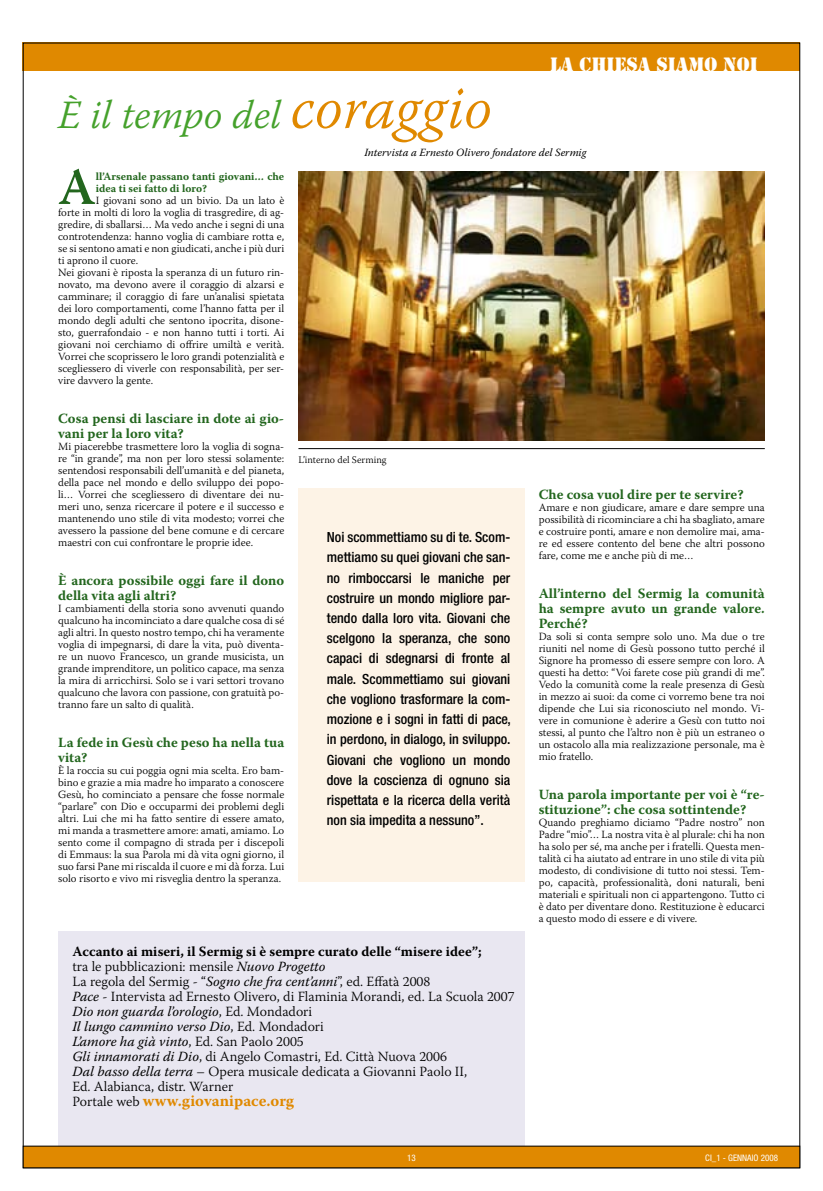
<style>
.page{position:relative;width:823px;height:1191px;background:#fff}
.page>*{position:absolute;margin:0;border:0;box-sizing:border-box;transform-origin:0 0}
.t1{font:600 51.7px "Warnock Pro";color:#23661e}
.t2{font:italic 300 40px "Warnock Pro";color:#45a12b}
.t3{font:18px "Stencil";color:#fff}
.t4{font:700 16px "Warnock Pro";color:#e08900}
.t5{font:300 14px/15px "Warnock Pro";color:#000}
.t6{font:500 condensed 14px/20.2px "Helvetica Neue";color:#000;text-align:justify}
.t7{font:700 14px/15px "Warnock Pro";color:#23661e}
.t8{font:300 11px/12px "Warnock Pro";color:#000;text-align:justify}
.t9{font:700 11px/12px "Warnock Pro";color:#23661e}
.t10{font:italic 11px "Warnock Pro";color:#000}
.t11{font:300 10px "Warnock Pro";color:#000}
.t12{font:condensed 9px "Helvetica Neue";color:#fff}
.s1{font-size:60px;color:#e08900}
.s2{font-weight:700}
.s3{font-weight:400;font-style:italic}
.s4{font-weight:300;font-size:14px;color:#000}
</style>
<div class="page">
<div style="left:58px;top:931px;width:466px;height:214px;background:#e9e7f1"></div>
<img style="left:298px;top:172px;width:466px;height:269px">
<hr style="left:298px;top:448px;width:466px;height:1px;background:#000">
<div style="left:298px;top:489px;width:226px;height:393px;background:#fdf3e6"></div>
<div style="left:23px;top:43px;width:776px;height:28px;background:#e08900"></div>
<div style="left:23px;top:1146px;width:776px;height:21px;background:#e08900"></div>
<h3 class="t3" style="left:549px;top:53px;width:209px">LA CHIESA SIAMO NOI</h3>
<h2 class="t2" style="left:58px;top:91px;width:435px">È il tempo del <span class="s1">coraggio</span></h2>
<p class="t10" style="left:364px;top:145px;width:223px">Intervista a Ernesto Olivero fondatore del Sermig</p>
<h1 class="t1" style="left:58px;top:156px;width:39px">A</h1>
<p class="t9" style="left:96px;top:170px;width:190px">ll’Arsenale passano tanti giovani… che idea ti sei fatto di loro?</p>
<p class="t8" style="left:58px;top:194px;width:227px;text-align:left;text-indent:38px">I giovani sono ad un bivio. Da un lato è forte in molti di loro la voglia di trasgredire, di ag&shy;gredire, di sballarsi… Ma vedo anche i segni di una controtendenza: hanno voglia di cambiare rotta e, se si sentono amati e non giudicati, anche i più duri ti aprono il cuore.<br>Nei giovani è riposta la speranza di un futuro rin&shy;novato, ma devono avere il coraggio di alzarsi e camminare; il coraggio di fare un’analisi spietata dei loro comportamenti, come l’hanno fatta per il mondo degli adulti che sentono ipocrita, disone&shy;sto, guerrafondaio - e non hanno tutti i torti. Ai giovani noi cerchiamo di offrire umiltà e verità.<br>Vorrei che scoprissero le loro grandi potenzialità e scegliessero di viverle con responsabilità, per ser&shy;vire davvero la gente.</p>
<p class="t7" style="left:58px;top:411px;width:227px">Cosa pensi di lasciare in dote ai gio&shy;vani per la loro vita?</p>
<p class="t8" style="left:58px;top:440px;width:227px">Mi piacerebbe trasmettere loro la voglia di sogna&shy;re “in grande”, ma non per loro stessi solamente: sentendosi responsabili dell’umanità e del pianeta, della pace nel mondo e dello sviluppo dei popo&shy;li… Vorrei che scegliessero di diventare dei nu&shy;meri uno, senza ricercare il potere e il successo e mantenendo uno stile di vita modesto; vorrei che avessero la passione del bene comune e di cercare maestri con cui confrontare le proprie idee.</p>
<p class="t7" style="left:58px;top:573px;width:227px">È ancora possibile oggi fare il dono della vita agli altri?</p>
<p class="t8" style="left:58px;top:602px;width:227px">I cambiamenti della storia sono avvenuti quando qualcuno ha incominciato a dare qualche cosa di sé agli altri. In questo nostro tempo, chi ha veramente voglia di impegnarsi, di dare la vita, può diventa&shy;re un nuovo Francesco, un grande musicista, un grande imprenditore, un politico capace, ma senza la mira di arricchirsi. Solo se i vari settori trovano qualcuno che lavora con passione, con gratuità po&shy;tranno fare un salto di qualità.</p>
<p class="t7" style="left:58px;top:735px;width:227px">La fede in Gesù che peso ha nella tua vita?</p>
<p class="t8" style="left:58px;top:764px;width:227px">È la roccia su cui poggia ogni mia scelta. Ero bam&shy;bino e grazie a mia madre ho imparato a conoscere Gesù, ho cominciato a pensare che fosse normale “parlare” con Dio e occuparmi dei problemi degli altri. Lui che mi ha fatto sentire di essere amato, mi manda a trasmettere amore: amati, amiamo. Lo sento come il compagno di strada per i discepoli di Emmaus: la sua Parola mi dà vita ogni giorno, il suo farsi Pane mi riscalda il cuore e mi dà forza. Lui solo risorto e vivo mi risveglia dentro la speranza.</p>
<p class="t11" style="left:298px;top:454px;width:89px">L’interno del Serming</p>
<p class="t6" style="left:326px;top:527px;width:185px">Noi scommettiamo su di te. Scom&shy;mettiamo su quei giovani che san&shy;no rimboccarsi le maniche per costruire un mondo migliore par&shy;tendo dalla loro vita. Giovani che scelgono la speranza, che sono capaci di sdegnarsi di fronte al male. Scommettiamo sui giovani che vogliono trasformare la com&shy;mozione e i sogni in fatti di pace, in perdono, in dialogo, in sviluppo.<br>Giovani che vogliono un mondo dove la coscienza di ognuno sia rispettata e la ricerca della verità non sia impedita a nessuno”.</p>
<p class="t5" style="left:72px;top:943px;width:443px"><span class="s2">Accanto ai miseri, il Sermig si è sempre curato delle “misere idee”;<br></span>tra le pubblicazioni: mensile <span class="s3">Nuovo Progetto<br></span>La regola del Sermig - “<span class="s3">Sogno che fra cent’anni</span>”, ed. Effatà 2008<br><span class="s3">Pace</span> - Intervista ad Ernesto Olivero, di Flaminia Morandi, ed. La Scuola 2007<br><span class="s3">Dio non guarda l’orologio</span>, Ed. Mondadori<br><span class="s3">Il lungo cammino verso Dio</span>, Ed. Mondadori<br><span class="s3">L’amore ha già vinto</span>, Ed. San Paolo 2005<br><span class="s3">Gli innamorati di Dio</span>, di Angelo Comastri, Ed. Città Nuova 2006<br><span class="s3">Dal basso della terra</span> – Opera musicale dedicata a Giovanni Paolo II,<br>Ed. Alabianca, distr. Warner</p>
<h3 class="t4" style="left:72px;top:1091px;width:223px"><span class="s4">Portale web</span> www.giovanipace.org</h3>
<p class="t7" style="left:538px;top:486px;width:206px">Che cosa vuol dire per te servire?</p>
<p class="t8" style="left:538px;top:501px;width:227px">Amare e non giudicare, amare e dare sempre una possibilità di ricominciare a chi ha sbagliato, amare e costruire ponti, amare e non demolire mai, ama&shy;re ed essere contento del bene che altri possono fare, come me e anche più di me…</p>
<p class="t7" style="left:538px;top:585px;width:227px;text-align:justify">All’interno del Sermig la comunità ha sempre avuto un grande valore.<br>Perché?</p>
<p class="t8" style="left:538px;top:630px;width:227px">Da soli si conta sempre solo uno. Ma due o tre riuniti nel nome di Gesù possono tutto perché il Signore ha promesso di essere sempre con loro. A questi ha detto: “Voi farete cose più grandi di me”.<br>Vedo la comunità come la reale presenza di Gesù in mezzo ai suoi: da come ci vorremo bene tra noi dipende che Lui sia riconosciuto nel mondo. Vi&shy;vere in comunione è aderire a Gesù con tutto noi stessi, al punto che l’altro non è più un estraneo o un ostacolo alla mia realizzazione personale, ma è mio fratello.</p>
<p class="t7" style="left:538px;top:786px;width:227px">Una parola importante per voi è “re&shy;stituzione”: che cosa sottintende?</p>
<p class="t8" style="left:538px;top:816px;width:227px">Quando preghiamo diciamo “Padre nostro” non Padre “mio”… La nostra vita è al plurale: chi ha non ha solo per sé, ma anche per i fratelli. Questa men&shy;talità ci ha aiutato ad entrare in uno stile di vita più modesto, di condivisione di tutto noi stessi. Tem&shy;po, capacità, professionalità, doni naturali, beni materiali e spirituali non ci appartengono. Tutto ci è dato per diventare dono. Restituzione è educarci a questo modo di essere e di vivere.</p>
<p class="t12" style="left:407px;top:1152px;width:10px">13</p>
<p class="t12" style="left:705px;top:1152px;width:74px">CI_1 - GENNAIO 2008</p>
</div>
